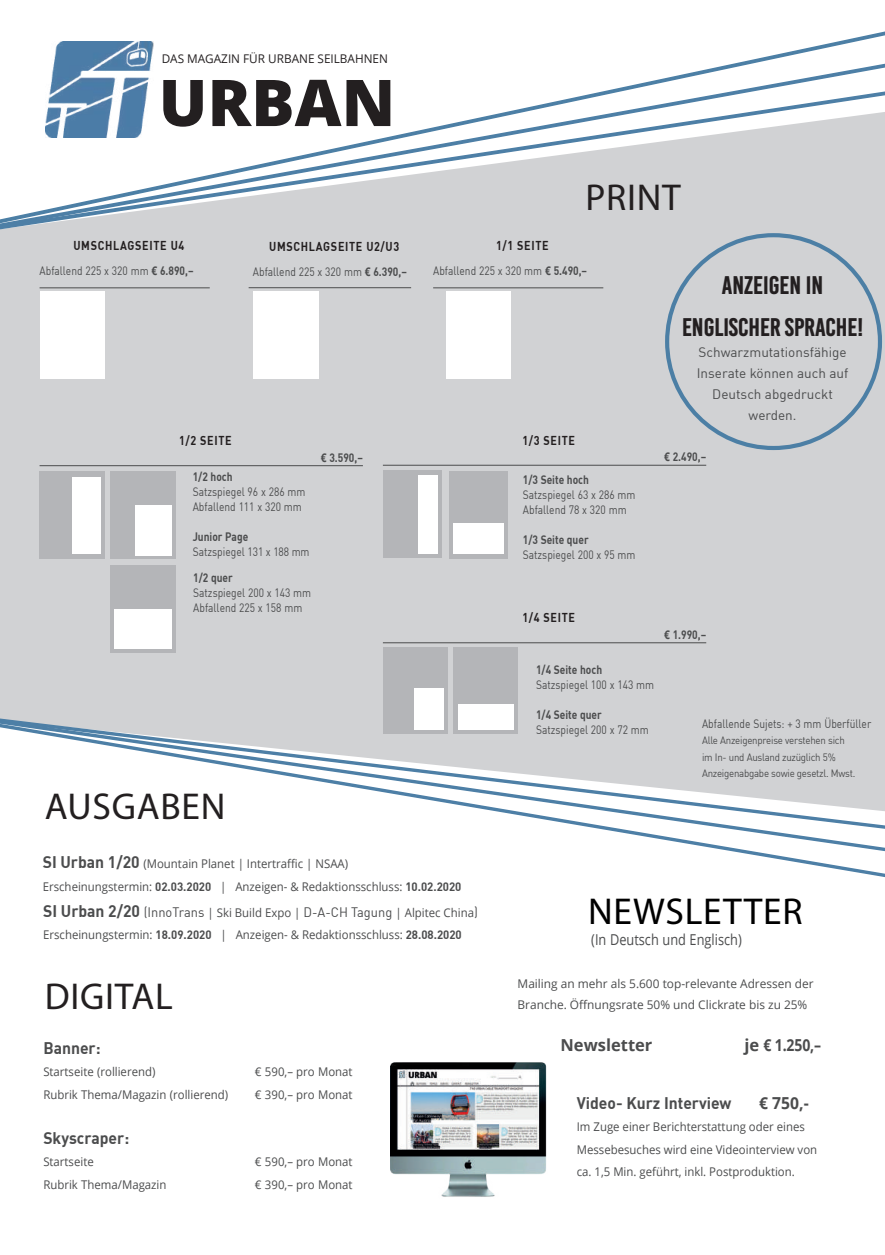
<style>
.page{position:relative;width:885px;height:1255px;background:#fff}
.page>*{position:absolute;margin:0;border:0;box-sizing:border-box;transform-origin:0 0}
.t1{font:800 64.5px "Open Sans";color:#231f20}
.t2{font:37.5px "Myriad Pro";letter-spacing:.02em;color:#231f20}
.t3{font:37.5px "Myriad Pro";letter-spacing:.02em;color:#000}
.t4{font:700 25.5px/42px "Base One";color:#231f20;text-align:center}
.t5{font:700 16.5px "DIN";color:#4b4c4d;scale:.95 1}
.t6{font:700 16.5px "Open Sans";color:#4b4c4d}
.t7{font:700 16.5px "Open Sans";color:#4b4c4d;scale:.95 1}
.t8{font:15px "Open Sans";color:#4b4c4d;scale:.85 1}
.t9{font:13.5px/21px "DIN";color:#4b4c4d;text-align:center}
.t10{font:700 12.6px "DIN";letter-spacing:.065em;color:#231f20;scale:.85 1}
.t11{font:12px/22.5px "Open Sans";color:#4b4c4d;scale:.95 1}
.t12{font:12px/15px "DIN";color:#4b4c4d;scale:.85 1}
.t13{font:700 12px "DIN";color:#4b4c4d;scale:.85 1}
.t14{font:12px/21px "Open Sans";color:#4b4c4d}
.t15{font:12px "Open Sans";color:#231f20}
.t16{font:10.5px/16.5px "DIN";letter-spacing:-.025em;color:#4b4c4d;scale:.92 1}
.s1{font-family:"Open Sans";font-weight:700}
.s2{font-weight:700}
.s3{font-family:"Open Sans"}
.s4{font-family:"DIN";font-weight:700;font-size:16.5px}
.s5{font-family:"DIN";font-weight:700}
.s6{font-family:"DIN";font-size:13.5px}
</style>
<div class="page">
<img style="left:391px;top:1062px;width:156px;height:135px">
<div style="left:0;top:231px;width:884px;height:485px;background:#d1d2d4"></div>
<hr style="left:383px;top:642px;width:323px;height:1px;background:#4b4c4d">
<div style="left:383px;top:647px;width:65px;height:87px;background:#b4b5b8"></div>
<div style="left:414px;top:688px;width:30px;height:42px;background:#fff"></div>
<div style="left:453px;top:647px;width:65px;height:87px;background:#b4b5b8"></div>
<div style="left:458px;top:704px;width:55px;height:25px;background:#fff"></div>
<hr style="left:40px;top:465px;width:323px;height:1px;background:#4b4c4d">
<div style="left:110px;top:565px;width:65px;height:87px;background:#b4b5b8"></div>
<div style="left:114px;top:609px;width:57px;height:39px;background:#fff"></div>
<div style="left:40px;top:471px;width:65px;height:88px;background:#b4b5b8"></div>
<div style="left:72px;top:477px;width:28px;height:76px;background:#fff"></div>
<div style="left:110px;top:471px;width:65px;height:88px;background:#b4b5b8"></div>
<div style="left:135px;top:505px;width:36px;height:50px;background:#fff"></div>
<hr style="left:383px;top:465px;width:323px;height:1px;background:#4b4c4d">
<div style="left:449px;top:471px;width:58px;height:87px;background:#b4b5b8"></div>
<div style="left:453px;top:523px;width:50px;height:31px;background:#fff"></div>
<div style="left:383px;top:471px;width:58px;height:87px;background:#b4b5b8"></div>
<div style="left:419px;top:475px;width:19px;height:78px;background:#fff"></div>
<hr style="left:40px;top:287px;width:170px;height:1px;background:#4b4c4d">
<div style="left:40px;top:291px;width:65px;height:88px;background:#fff"></div>
<hr style="left:433px;top:287px;width:170px;height:1px;background:#4b4c4d">
<div style="left:446px;top:291px;width:64px;height:88px;background:#fff"></div>
<hr style="left:248px;top:287px;width:163px;height:1px;background:#4b4c4d">
<div style="left:253px;top:291px;width:65px;height:88px;background:#fff"></div>
<svg style="left:624px;top:59px;width:260px;height:28px"></svg>
<svg style="left:0;top:87px;width:884px;height:144px"></svg>
<svg style="left:625px;top:833px;width:259px;height:23px"></svg>
<svg style="left:0;top:716px;width:884px;height:117px"></svg>
<img style="left:45px;top:42px;width:110px;height:95px">
<p class="t15" style="left:162px;top:50px;width:228px">DAS MAGAZIN FÜR URBANE SEILBAHNEN</p>
<h1 class="t1" style="left:159px;top:54px;width:238px">URBAN</h1>
<h2 class="t2" style="left:585px;top:174px;width:97px">PRINT</h2>
<p class="t10" style="left:73px;top:237px;width:132px">UMSCHLAGSEITE U4</p>
<p class="t12" style="left:40px;top:263px;width:183px">Abfallend 225 x 320 mm <span class="s1">€</span> <span class="s2">6.890,–</span></p>
<p class="t10" style="left:269px;top:238px;width:154px">UMSCHLAGSEITE U2/U3</p>
<p class="t12" style="left:253px;top:263px;width:183px">Abfallend 225 x 320 mm <span class="s1">€</span> <span class="s2">6.390,–</span></p>
<p class="t10" style="left:496px;top:237px;width:63px">1/1 SEITE</p>
<p class="t12" style="left:433px;top:263px;width:183px">Abfallend 225 x 320 mm <span class="s1">€</span> <span class="s2">5.490,–</span></p>
<h3 class="t4" style="left:682px;top:264px;width:182px">ANZEIGEN IN<br>ENGLISCHER SPRACHE!</h3>
<p class="t9" style="left:696px;top:341px;width:153px">Schwarzmutationsfähige<br>Inserate können auch auf<br>Deutsch abgedruckt werden.</p>
<p class="t10" style="left:179px;top:432px;width:63px">1/2 SEITE</p>
<p class="t10" style="left:522px;top:432px;width:63px">1/3 SEITE</p>
<p class="t13" style="left:321px;top:449px;width:51px"><span class="s3">€</span> 3.590,–</p>
<p class="t13" style="left:664px;top:449px;width:51px"><span class="s3">€</span> 2.490,–</p>
<p class="t13" style="left:193px;top:468px;width:48px">1/2 hoch</p>
<p class="t12" style="left:193px;top:484px;width:134px">Satzspiegel 96 x 286 mm<br>Abfallend 111 x 320 mm</p>
<p class="t13" style="left:193px;top:528px;width:67px">Junior Page</p>
<p class="t12" style="left:193px;top:544px;width:139px">Satzspiegel 131 x 188 mm</p>
<p class="t13" style="left:193px;top:570px;width:48px">1/2 quer</p>
<p class="t12" style="left:193px;top:585px;width:140px">Satzspiegel 200 x 143 mm<br>Abfallend 225 x 158 mm</p>
<p class="t13" style="left:523px;top:471px;width:79px">1/3 Seite hoch</p>
<p class="t12" style="left:523px;top:486px;width:134px">Satzspiegel 63 x 286 mm<br>Abfallend 78 x 320 mm</p>
<p class="t13" style="left:523px;top:531px;width:79px">1/3 Seite quer</p>
<p class="t12" style="left:523px;top:546px;width:134px">Satzspiegel 200 x 95 mm</p>
<p class="t10" style="left:522px;top:609px;width:63px">1/4 SEITE</p>
<p class="t13" style="left:664px;top:626px;width:51px"><span class="s3">€</span> 1.990,–</p>
<p class="t13" style="left:536px;top:662px;width:79px">1/4 Seite hoch</p>
<p class="t12" style="left:536px;top:677px;width:140px">Satzspiegel 100 x 143 mm</p>
<p class="t13" style="left:536px;top:707px;width:79px">1/4 Seite quer</p>
<p class="t12" style="left:536px;top:722px;width:134px">Satzspiegel 200 x 72 mm</p>
<p class="t12" style="left:702px;top:715px;width:201px">Abfallende Sujets: + 3 mm Überfüller</p>
<p class="t16" style="left:702px;top:732px;width:168px">Alle Anzeigenpreise verstehen sich im In- und Ausland zuzüglich 5%<br>Anzeigenabgabe sowie gesetzl. Mwst.</p>
<h2 class="t2" style="left:45px;top:783px;width:182px">AUSGABEN</h2>
<p class="t11" style="left:43px;top:852px;width:442px"><span class="s4">SI Urban 1/20</span> (Mountain Planet | Intertraffic | NSAA)<br>Erscheinungstermin: <span class="s5">02.03.2020</span> | Anzeigen- &amp; Redaktionsschluss: <span class="s5">10.02.2020</span></p>
<p class="t11" style="left:43px;top:900px;width:459px"><span class="s4">SI Urban 2/20</span> <span class="s6">(InnoTrans</span> | Ski Build Expo | <span class="s6">D-A-CH Tagung</span> | Alpitec China<span class="s6">)<br></span>Erscheinungstermin: <span class="s5">18.09.2020</span> | Anzeigen- &amp; Redaktionsschluss: <span class="s5">28.08.2020</span></p>
<h2 class="t2" style="left:45px;top:972px;width:130px">DIGITAL</h2>
<h2 class="t3" style="left:588px;top:888px;width:216px">NEWSLETTER</h2>
<p class="t8" style="left:591px;top:929px;width:178px">(In Deutsch und Englisch)</p>
<p class="t14" style="left:517px;top:972px;width:297px">Mailing an mehr als 5.600 top-relevante Adressen der<br>Branche. Öffnungsrate 50% und Clickrate bis zu 25%</p>
<h3 class="t5" style="left:43px;top:1037px;width:62px">Banner:</h3>
<h3 class="t6" style="left:560px;top:1032px;width:93px">Newsletter</h3>
<h3 class="t6" style="left:744px;top:1032px;width:78px">je € 1.250,–</h3>
<p class="t11" style="left:43px;top:1060px;width:119px">Startseite (rollierend)</p>
<p class="t11" style="left:255px;top:1060px;width:104px">€ 590,– pro Monat</p>
<p class="t11" style="left:43px;top:1082px;width:196px">Rubrik Thema/Magazin (rollierend)</p>
<p class="t11" style="left:255px;top:1082px;width:104px">€ 390,– pro Monat</p>
<h3 class="t5" style="left:43px;top:1127px;width:92px">Skyscraper:</h3>
<p class="t11" style="left:43px;top:1150px;width:55px">Startseite</p>
<p class="t11" style="left:255px;top:1150px;width:104px">€ 590,– pro Monat</p>
<p class="t11" style="left:43px;top:1172px;width:131px">Rubrik Thema/Magazin</p>
<p class="t11" style="left:255px;top:1172px;width:104px">€ 390,– pro Monat</p>
<h3 class="t5" style="left:576px;top:1092px;width:164px">Video- Kurz Interview</h3>
<h3 class="t7" style="left:759px;top:1091px;width:54px">€ 750,-</h3>
<p class="t11" style="left:576px;top:1115px;width:254px">Im Zuge einer Berichterstattung oder eines<br>Messebesuches wird eine Videointerview von ca. 1,5 Min. geführt, inkl. Postproduktion.</p>
</div>
